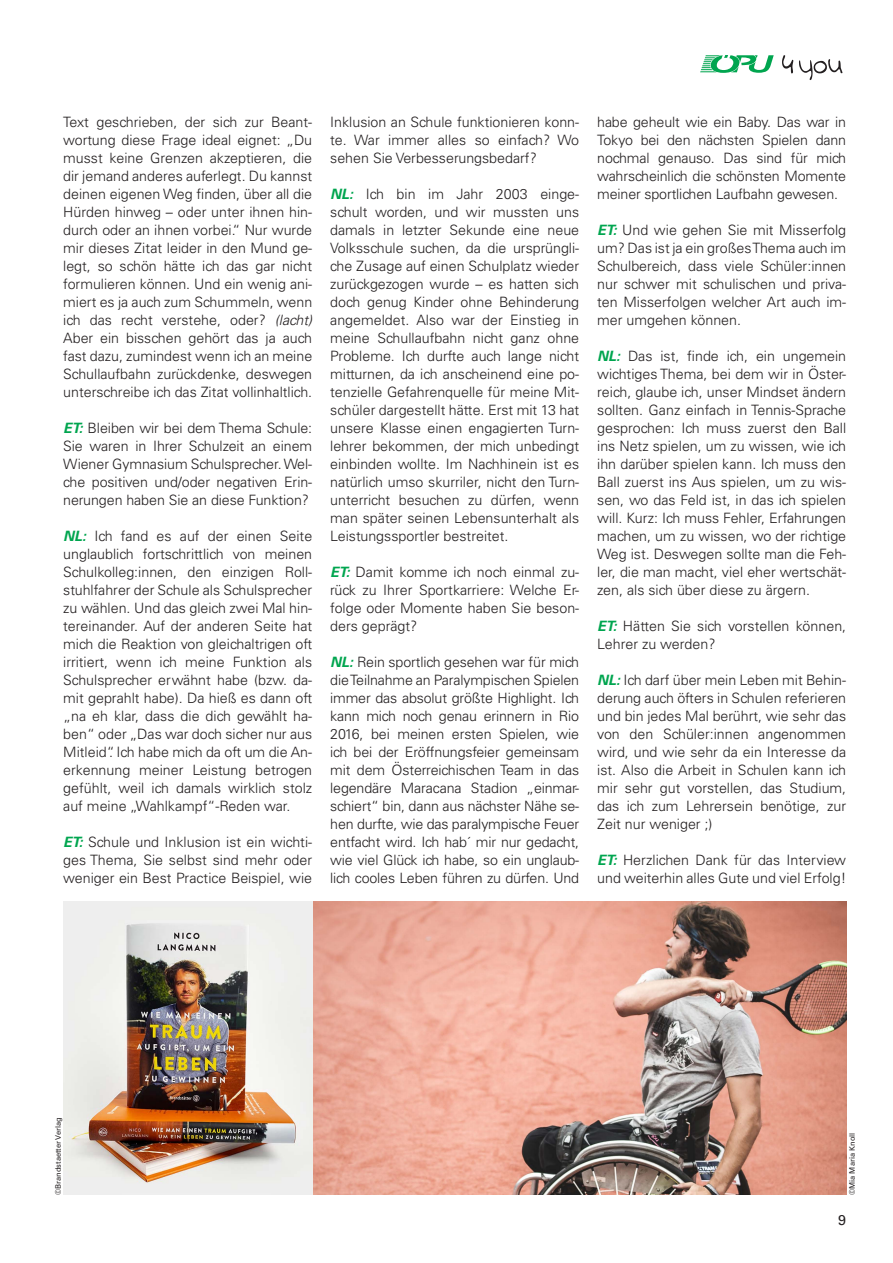
<style>
.page{position:relative;width:893px;height:1263px;background:#fff}
.page>*{position:absolute;margin:0;border:0;box-sizing:border-box;transform-origin:0 0}
.t1{font:300 14.25px/18px "Univers LT Std";color:#231f20;text-align:justify}
.t2{font:14.25px "Univers LT Std";color:#231f20}
.t3{font:7.5px "Univers LT Std";color:#231f20}
.s1{font-style:italic}
.s2{font-weight:700;font-style:italic;color:#00a54f}
</style>
<div class="page">
<svg style="left:782px;top:55px;width:11px;height:18px"></svg>
<svg style="left:799px;top:59px;width:43px;height:21px"></svg>
<svg style="left:700px;top:55px;width:74px;height:18px"></svg>
<img style="left:64px;top:901px;width:782px;height:294px">
<p class="t1" style="left:63px;top:113px;width:251px">Text geschrieben, der sich zur Beant&shy;wortung diese Frage ideal eignet: „Du musst keine Grenzen akzeptieren, die dir jemand anderes auferlegt. Du kannst deinen eigenen Weg finden, über all die Hürden hinweg – oder unter ihnen hin&shy;durch oder an ihnen vorbei.“ Nur wurde mir dieses Zitat leider in den Mund ge&shy;legt, so schön hätte ich das gar nicht formulieren können. Und ein wenig ani&shy;miert es ja auch zum Schummeln, wenn ich das recht verstehe, oder? <span class="s1">(lacht)<br></span>Aber ein bisschen gehört das ja auch fast dazu, zumindest wenn ich an meine Schullaufbahn zurückdenke, deswegen unterschreibe ich das Zitat vollinhaltlich.</p>
<p class="t1" style="left:63px;top:419px;width:250px"><span class="s2">ET:</span> Bleiben wir bei dem Thema Schule:<br>Sie waren in Ihrer Schulzeit an einem Wiener Gymnasium Schulsprecher. Wel&shy;che positiven und/oder negativen Erin&shy;nerungen haben Sie an diese Funktion?</p>
<p class="t1" style="left:63px;top:527px;width:251px"><span class="s2">NL:</span> Ich fand es auf der einen Seite unglaublich fortschrittlich von meinen Schulkolleg:innen, den einzigen Roll&shy;stuhlfahrer der Schule als Schulsprecher zu wählen. Und das gleich zwei Mal hin&shy;tereinander. Auf der anderen Seite hat mich die Reaktion von gleichaltrigen oft irritiert, wenn ich meine Funktion als Schulsprecher erwähnt habe (bzw. da&shy;mit geprahlt habe). Da hieß es dann oft „na eh klar, dass die dich gewählt ha&shy;ben“ oder „Das war doch sicher nur aus Mitleid“. Ich habe mich da oft um die An&shy;erkennung meiner Leistung betrogen gefühlt, weil ich damals wirklich stolz auf meine „Wahlkampf“-Reden war.</p>
<p class="t1" style="left:63px;top:833px;width:250px"><span class="s2">ET:</span> Schule und Inklusion ist ein wichti&shy;ges Thema, Sie selbst sind mehr oder weniger ein Best Practice Beispiel, wie</p>
<p class="t1" style="left:330px;top:113px;width:250px">Inklusion an Schule funktionieren konn&shy;te. War immer alles so einfach? Wo sehen Sie Verbesserungsbedarf?</p>
<p class="t1" style="left:330px;top:185px;width:250px"><span class="s2">NL:</span> Ich bin im Jahr 2003 einge&shy;schult worden, und wir mussten uns damals in letzter Sekunde eine neue Volksschule suchen, da die ursprüngli&shy;che Zusage auf einen Schulplatz wieder zurückgezogen wurde – es hatten sich doch genug Kinder ohne Behinderung angemeldet. Also war der Einstieg in meine Schullaufbahn nicht ganz ohne Probleme. Ich durfte auch lange nicht mitturnen, da ich anscheinend eine po&shy;tenzielle Gefahrenquelle für meine Mit&shy;schüler dargestellt hätte. Erst mit 13 hat unsere Klasse einen engagierten Turn&shy;lehrer bekommen, der mich unbedingt einbinden wollte. Im Nachhinein ist es natürlich umso skurriler, nicht den Turn&shy;unterricht besuchen zu dürfen, wenn man später seinen Lebensunterhalt als Leistungssportler bestreitet.</p>
<p class="t1" style="left:330px;top:563px;width:250px"><span class="s2">ET:</span> Damit komme ich noch einmal zu&shy;rück zu Ihrer Sportkarriere: Welche Er&shy;folge oder Momente haben Sie beson&shy;ders geprägt?</p>
<p class="t1" style="left:330px;top:653px;width:250px"><span class="s2">NL:</span> Rein sportlich gesehen war für mich die Teilnahme an Paralympischen Spielen immer das absolut größte Highlight. Ich kann mich noch genau erinnern in Rio 2016, bei meinen ersten Spielen, wie ich bei der Eröffnungsfeier gemeinsam mit dem Österreichischen Team in das legendäre Maracana Stadion „einmar&shy;schiert“ bin, dann aus nächster Nähe se&shy;hen durfte, wie das paralympische Feuer entfacht wird. Ich hab´ mir nur gedacht, wie viel Glück ich habe, so ein unglaub&shy;lich cooles Leben führen zu dürfen. Und</p>
<p class="t1" style="left:597px;top:113px;width:250px">habe geheult wie ein Baby. Das war in Tokyo bei den nächsten Spielen dann nochmal genauso. Das sind für mich wahrscheinlich die schönsten Momente meiner sportlichen Laufbahn gewesen.</p>
<p class="t1" style="left:597px;top:221px;width:250px"><span class="s2">ET:</span> Und wie gehen Sie mit Misserfolg um? Das ist ja ein großes Thema auch im Schulbereich, dass viele Schüler:innen nur schwer mit schulischen und priva&shy;ten Misserfolgen welcher Art auch im&shy;mer umgehen können.</p>
<p class="t1" style="left:597px;top:347px;width:250px"><span class="s2">NL:</span> Das ist, finde ich, ein ungemein wichtiges Thema, bei dem wir in Öster&shy;reich, glaube ich, unser Mindset ändern sollten. Ganz einfach in Tennis-Sprache gesprochen: Ich muss zuerst den Ball ins Netz spielen, um zu wissen, wie ich ihn darüber spielen kann. Ich muss den Ball zuerst ins Aus spielen, um zu wis&shy;sen, wo das Feld ist, in das ich spielen will. Kurz: Ich muss Fehler, Erfahrungen machen, um zu wissen, wo der richtige Weg ist. Deswegen sollte man die Feh&shy;ler, die man macht, viel eher wertschät&shy;zen, als sich über diese zu ärgern.</p>
<p class="t1" style="left:597px;top:617px;width:250px"><span class="s2">ET:</span> Hätten Sie sich vorstellen können,<br>Lehrer zu werden?</p>
<p class="t1" style="left:597px;top:671px;width:250px"><span class="s2">NL:</span> Ich darf über mein Leben mit Behin&shy;derung auch öfters in Schulen referieren und bin jedes Mal berührt, wie sehr das von den Schüler:innen angenommen wird, und wie sehr da ein Interesse da ist. Also die Arbeit in Schulen kann ich mir sehr gut vorstellen, das Studium, das ich zum Lehrersein benötige, zur Zeit nur weniger ;)</p>
<p class="t1" style="left:597px;top:851px;width:251px"><span class="s2">ET:</span> Herzlichen Dank für das Interview und weiterhin alles Gute und viel Erfolg!</p>
<p class="t3" style="left:54px;top:1195px;width:79px;rotate:-90deg">©Brandstaetter Verlag</p>
<p class="t3" style="left:848px;top:1195px;width:64px;rotate:-90deg">©Mia Maria Knoll</p>
<p class="t2" style="left:838px;top:1212px;width:9px">9</p>
</div>
